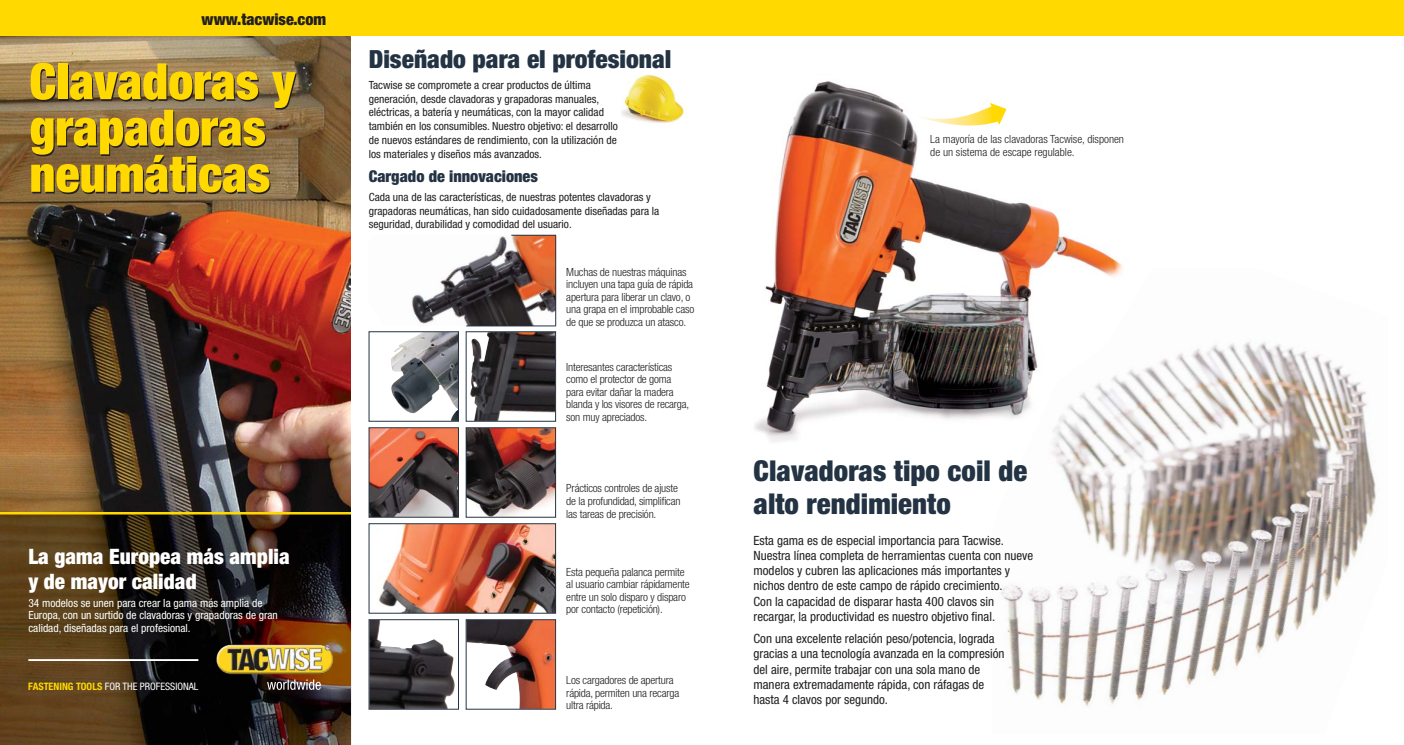
<style>
.page{position:relative;width:1404px;height:745px;background:#fff}
.page>*{position:absolute;margin:0;border:0;box-sizing:border-box;transform-origin:0 0}
.t1{font:900 condensed 50px/46.2px "Helvetica Neue";color:#ffd900}
.t2{font:900 condensed 28.75px/33.9px "Helvetica Neue";letter-spacing:.005em;color:#233343}
.t3{font:900 condensed 25px "Helvetica Neue";color:#233343}
.t4{font:900 condensed 21.25px/25px "Helvetica Neue";letter-spacing:.005em;color:#fff}
.t5{font:900 condensed 16.25px "Helvetica Neue";color:#233343}
.t6{font:900 condensed 16.25px "Helvetica Neue";color:#231f20}
.t7{font:condensed 12.75px/15.2px "Helvetica Neue";color:#231f20}
.t8{font:300 condensed 11.25px/12.5px "Helvetica Neue";letter-spacing:-.015em;color:#231f20}
.t9{font:condensed 11.25px/13.8px "Helvetica Neue";color:#231f20}
.t10{font:condensed 11.25px/12.5px "Helvetica Neue";color:#fff}
.t11{font:condensed 10.25px "Helvetica Neue";color:#fff}
.s1{font-weight:700;color:#ffd900}
</style>
<div class="page">
<img style="left:754px;top:81px;width:369px;height:361px">
<img style="left:0;top:35px;width:351px;height:476px">
<img style="left:0;top:514px;width:351px;height:230px">
<div style="left:0;top:0;width:1403px;height:35px;background:#ffd900"></div>
<img style="left:216px;top:644px;width:117px;height:45px">
<hr style="left:28px;top:658px;width:170px;height:2px;background:#fff">
<hr style="left:0;top:511px;width:351px;height:3px;background:#ffd900">
<img style="left:470px;top:333px;width:84px;height:86px">
<div style="left:466px;top:331px;width:90px;height:90px;border:1px solid #233343"></div>
<img style="left:468px;top:429px;width:86px;height:86px">
<div style="left:466px;top:427px;width:90px;height:90px;border:1px solid #233343"></div>
<img style="left:378px;top:525px;width:176px;height:86px">
<div style="left:369px;top:523px;width:187px;height:90px;border:1px solid #233343"></div>
<img style="left:468px;top:621px;width:86px;height:86px">
<div style="left:466px;top:619px;width:90px;height:90px;border:1px solid #233343"></div>
<img style="left:391px;top:333px;width:66px;height:86px">
<div style="left:369px;top:331px;width:90px;height:90px;border:1px solid #233343"></div>
<img style="left:411px;top:236px;width:144px;height:89px">
<img style="left:371px;top:429px;width:86px;height:86px">
<div style="left:369px;top:427px;width:90px;height:90px;border:1px solid #233343"></div>
<img style="left:371px;top:621px;width:84px;height:86px">
<div style="left:369px;top:619px;width:90px;height:90px;border:1px solid #233343"></div>
<img style="left:991px;top:268px;width:385px;height:439px">
<img style="left:621px;top:74px;width:63px;height:49px">
<svg style="left:904px;top:103px;width:102px;height:31px"></svg>
<hr style="left:466px;top:325px;width:89px;height:1px;background:#233343">
<hr style="left:555px;top:235px;width:1px;height:91px;background:#233343">
<hr style="left:511px;top:235px;width:45px;height:1px;background:#233343">
<h3 class="t6" style="left:202px;top:13px;width:126px">www.tacwise.com</h3>
<h1 class="t1" style="left:29px;top:62px;width:267px">Clavadoras y grapadoras neumáticas</h1>
<h3 class="t4" style="left:28px;top:545px;width:263px">La gama Europea más amplia y de mayor calidad</h3>
<p class="t10" style="left:28px;top:597px;width:251px">34 modelos se unen para crear la gama más amplia de<br>Europa, con un surtido de clavadoras y grapadoras de gran calidad, diseñadas para el profesional.</p>
<p class="t11" style="left:28px;top:681px;width:172px"><span class="s1">FASTENING TOOLS</span> FOR THE PROFESSIONAL</p>
<h3 class="t3" style="left:368px;top:50px;width:304px">Diseñado para el profesional</h3>
<p class="t9" style="left:368px;top:79px;width:251px">Tacwise se compromete a crear productos de última generación, desde clavadoras y grapadoras manuales, eléctricas, a batería y neumáticas, con la mayor calidad también en los consumibles. Nuestro objetivo: el desarrollo de nuevos estándares de rendimiento, con la utilización de los materiales y diseños más avanzados.</p>
<h3 class="t5" style="left:369px;top:170px;width:171px">Cargado de innovaciones</h3>
<p class="t9" style="left:368px;top:191px;width:292px">Cada una de las características, de nuestras potentes clavadoras y grapadoras neumáticas, han sido cuidadosamente diseñadas para la seguridad, durabilidad y comodidad del usuario.</p>
<p class="t8" style="left:566px;top:266px;width:129px">Muchas de nuestras máquinas incluyen una tapa guía de rápida apertura para liberar un clavo, o una grapa en el improbable caso de que se produzca un atasco.</p>
<p class="t8" style="left:566px;top:361px;width:124px">Interesantes características como el protector de goma para evitar dañar la madera blanda y los visores de recarga, son muy apreciados.</p>
<p class="t8" style="left:566px;top:483px;width:116px">Prácticos controles de ajuste de la profundidad, simplifican las tareas de precisión.</p>
<p class="t8" style="left:566px;top:566px;width:125px">Esta pequeña palanca permite al usuario cambiar rápidamente entre un solo disparo y disparo por contacto (repetición).</p>
<p class="t8" style="left:566px;top:674px;width:114px">Los cargadores de apertura rápida, permiten una recarga ultra rápida.</p>
<p class="t8" style="left:930px;top:133px;width:195px;line-height:13.5px">La mayoría de las clavadoras Tacwise, disponen de un sistema de escape regulable.</p>
<h2 class="t2" style="left:753px;top:455px;width:275px">Clavadoras tipo coil de alto rendimiento</h2>
<p class="t7" style="left:753px;top:533px;width:281px">Esta gama es de especial importancia para Tacwise.<br>Nuestra línea completa de herramientas cuenta con nueve modelos y cubren las aplicaciones más importantes y nichos dentro de este campo de rápido crecimiento.<br>Con la capacidad de disparar hasta 400 clavos sin recargar, la productividad es nuestro objetivo final.</p>
<p class="t7" style="left:753px;top:631px;width:252px">Con una excelente relación peso/potencia, lograda gracias a una tecnología avanzada en la compresión del aire, permite trabajar con una sola mano de manera extremadamente rápida, con ráfagas de hasta 4 clavos por segundo.</p>
</div>
